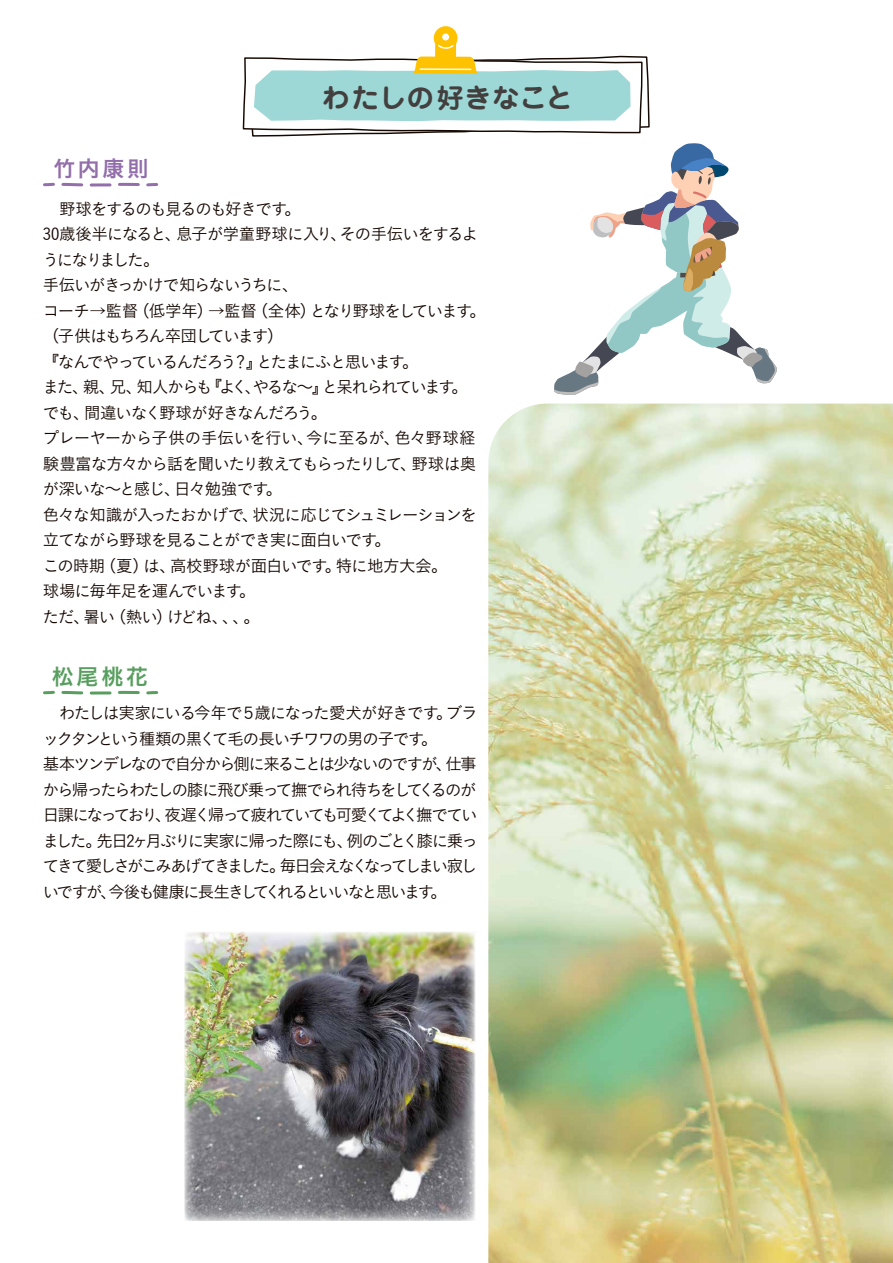
<style>
.page{position:relative;width:893px;height:1263px;background:#fff}
.page>*{position:absolute;margin:0;border:0;box-sizing:border-box;transform-origin:0 0}
.t1{font:700 27px "Jun 501 Pro";letter-spacing:.025em;color:#423f3e}
.t2{font:22.5px "Koburina Go Std W6";color:#926eaa}
.t3{font:22.5px "Koburina Go Std W6";color:#589e5f}
.t4{font:16.5px/25.5px "Koburina Go Std W3";letter-spacing:-.09em;color:#140700}
.t5{font:16.5px/25.5px "Koburina Go Std W3";letter-spacing:-.115em;color:#140700}
</style>
<div class="page">
<img style="left:488px;top:404px;width:405px;height:859px">
<svg style="left:554px;top:143px;width:223px;height:252px"></svg>
<svg style="left:242px;top:26px;width:408px;height:111px"></svg>
<svg style="left:43px;top:182px;width:116px;height:5px"></svg>
<svg style="left:43px;top:690px;width:116px;height:5px"></svg>
<img style="left:185px;top:931px;width:290px;height:290px">
<h2 class="t2" style="left:53px;top:151px;width:98px">竹内康則</h2>
<h1 class="t1" style="left:323px;top:76px;width:252px">わたしの好きなこと</h1>
<p class="t4" style="left:43px;top:196px;width:445px">　野球をするのも見るのも好きです。<br>30歳後半になると、息子が学童野球に入り、その手伝いをするようになりました。<br>手伝いがきっかけで知らないうちに、<br>コーチ→監督（低学年）→監督（全体）となり野球をしています。（子供はもちろん卒団しています）<br>『なんでやっているんだろう？』とたまにふと思います。<br>また、親、兄、知人からも『よく、やるな～』と呆れられています。でも、間違いなく野球が好きなんだろう。<br>プレーヤーから子供の手伝いを行い、今に至るが、色々野球経験豊富な方々から話を聞いたり教えてもらったりして、野球は奥が深いな～と感じ、日々勉強です。<br>色々な知識が入ったおかげで、状況に応じてシュミレーションを立てながら野球を見ることができ実に面白いです。<br>この時期（夏）は、高校野球が面白いです。特に地方大会。<br>球場に毎年足を運んでいます。<br>ただ、暑い（熱い）けどね、、、。</p>
<h2 class="t3" style="left:52px;top:659px;width:98px">松尾桃花</h2>
<p class="t5" style="left:43px;top:700px;width:437px">　わたしは実家にいる今年で５歳になった愛犬が好きです。ブラックタンという種類の黒くて毛の長いチワワの男の子です。<br>基本ツンデレなので自分から側に来ることは少ないのですが、仕事から帰ったらわたしの膝に飛び乗って撫でられ待ちをしてくるのが日課になっており、夜遅く帰って疲れていても可愛くてよく撫でていました。先日2ヶ月ぶりに実家に帰った際にも、例のごとく膝に乗ってきて愛しさがこみあげてきました。毎日会えなくなってしまい寂しいですが、今後も健康に長生きしてくれるといいなと思います。</p>
</div>
